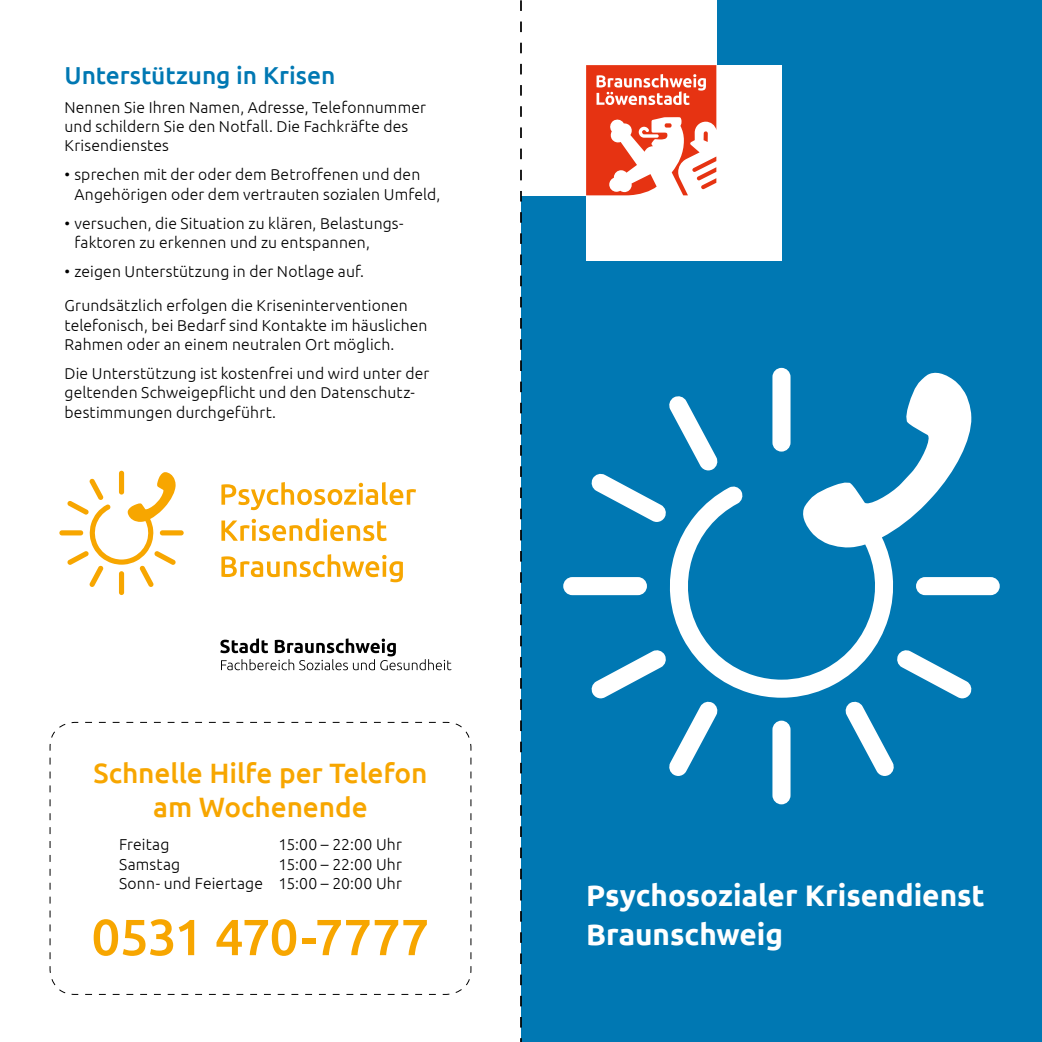
<style>
.page{position:relative;width:1042px;height:1042px;background:#fff}
.page>*{position:absolute;margin:0;border:0;box-sizing:border-box;transform-origin:0 0}
.t1{font:500 50.75px "Ubuntu";letter-spacing:-.015em;color:#f7a600}
.t2{font:700 29.75px/38.5px "Ubuntu";color:#fff}
.t3{font:500 28px/33.2px "Ubuntu";letter-spacing:-.005em;color:#f7a600;text-align:center}
.t4{font:500 24.5px "Ubuntu";letter-spacing:-.005em;color:#0078b3}
.t5{font:300 15.75px/19.2px "Ubuntu";letter-spacing:.01em;color:#000}
</style>
<div class="page">
<svg style="left:49px;top:721px;width:423px;height:274px"></svg>
<svg style="left:221px;top:554px;width:182px;height:28px"></svg>
<svg style="left:221px;top:518px;width:166px;height:23px"></svg>
<svg style="left:221px;top:482px;width:195px;height:28px"></svg>
<div style="left:59px;top:530px;width:24px;height:5px;background:#f7a600;border-radius:3px"></div>
<div style="left:119px;top:571px;width:5px;height:24px;background:#f7a600;border-radius:3px"></div>
<svg style="left:67px;top:471px;width:109px;height:116px"></svg>
<div style="left:160px;top:530px;width:24px;height:5px;background:#f7a600;border-radius:3px"></div>
<div style="left:521px;top:0;width:521px;height:1042px;background:#0078b3"></div>
<div style="left:521px;top:0;width:195px;height:195px;background:#fff"></div>
<div style="left:586px;top:65px;width:195px;height:195px;background:#fff"></div>
<svg style="left:586px;top:65px;width:130px;height:130px"></svg>
<svg style="left:669px;top:370px;width:303px;height:328px"></svg>
<div style="left:772px;top:368px;width:18px;height:83px;background:#fff;border-radius:9px"></div>
<svg style="left:591px;top:395px;width:127px;height:127px"></svg>
<div style="left:563px;top:577px;width:84px;height:18px;background:#fff;border-radius:9px"></div>
<svg style="left:591px;top:649px;width:127px;height:127px"></svg>
<div style="left:772px;top:720px;width:18px;height:84px;background:#fff;border-radius:9px"></div>
<svg style="left:844px;top:649px;width:128px;height:127px"></svg>
<div style="left:916px;top:577px;width:83px;height:18px;background:#fff;border-radius:9px"></div>
<svg style="left:220px;top:638px;width:231px;height:32px"></svg>
<svg style="left:520px;top:0;width:2px;height:1042px"></svg>
<h3 class="t4" style="left:64px;top:59px;width:272px">Unterstützung in Krisen</h3>
<p class="t5" style="left:64px;top:97px;width:363px">Nennen Sie Ihren Namen, Adresse, Telefonnummer und schildern Sie den Notfall. Die Fachkräfte des<br>Krisendienstes</p>
<p class="t5" style="left:74px;top:165px;width:367px;text-indent:-10px">• sprechen mit der oder dem Betroffenen und den<br>Angehörigen oder dem vertrauten sozialen Umfeld,</p>
<p class="t5" style="left:74px;top:213px;width:330px;text-indent:-10px">• versuchen, die Situation zu klären, Belastungs&shy;faktoren zu erkennen und zu entspannen,</p>
<p class="t5" style="left:64px;top:254px;width:345px;line-height:34.1px">• zeigen Unterstützung in der Notlage auf.<br>Grundsätzlich erfolgen die Kriseninterventionen</p>
<p class="t5" style="left:64px;top:315px;width:364px">telefonisch, bei Bedarf sind Kontakte im häuslichen<br>Rahmen oder an einem neutralen Ort möglich.</p>
<p class="t5" style="left:64px;top:363px;width:366px">Die Unterstützung ist kostenfrei und wird unter der geltenden Schweigepflicht und den Datenschutz&shy;bestimmungen durchgeführt.</p>
<h3 class="t3" style="left:93px;top:756px;width:336px">Schnelle Hilfe per Telefon am Wochenende</h3>
<p class="t5" style="left:119px;top:834px;width:52px">Freitag</p>
<p class="t5" style="left:278px;top:834px;width:125px">15:00 – 22:00 Uhr</p>
<p class="t5" style="left:119px;top:854px;width:63px">Samstag</p>
<p class="t5" style="left:119px;top:854px;width:284px;text-align:right">15:00 – 22:00 Uhr<br>Sonn- und Feiertage 15:00 – 20:00 Uhr</p>
<h1 class="t1" style="left:91px;top:905px;width:339px">0531 470-7777</h1>
<h2 class="t2" style="left:586px;top:876px;width:400px">Psychosozialer Krisendienst<br>Braunschweig</h2>
</div>
